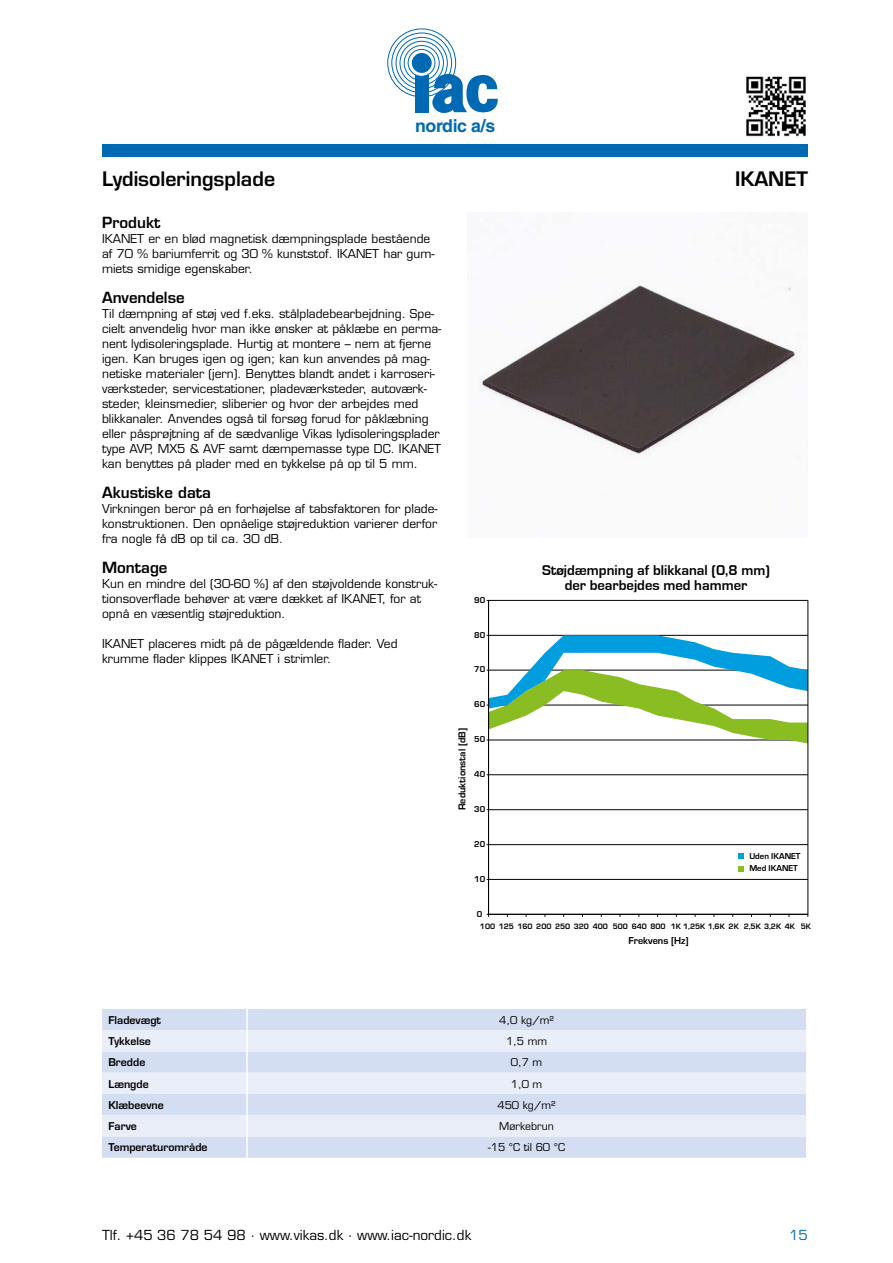
<style>
.page{position:relative;width:893px;height:1263px;background:#fff}
.page>*{position:absolute;margin:0;border:0;box-sizing:border-box;transform-origin:0 0}
.t1{font:600 19.5px "Eurostile";color:#000}
.t2{font:700 17.7px "Helvetica";letter-spacing:-.02em;color:#006ab3}
.t3{font:600 15px "Eurostile";color:#000}
.t4{font:700 14.7px/14.7px "Eurostile";color:#000;text-align:center}
.t5{font:13.5px "Eurostile";color:#000}
.t6{font:13.5px "Eurostile";color:#006bb5}
.t7{font:12px/15px "Eurostile";color:#000}
.t8{font:600 10.5px "Eurostile";color:#000}
.t9{font:10.5px "Eurostile";color:#000}
.t10{font:700 10.35px "Eurostile";color:#000}
.t11{font:700 8.85px/12.6px "Eurostile";color:#000}
.t12{font:700 8.1px "Eurostile";color:#000}
</style>
<div class="page">
<img style="left:746px;top:76px;width:60px;height:61px">
<div style="left:102px;top:1009px;width:704px;height:149px;background:#d4def2"></div>
<svg style="left:102px;top:1030px;width:704px;height:106px;fill:#eaeef9"></svg>
<hr style="left:246px;top:1009px;width:2px;height:21px;background:#fff">
<hr style="left:246px;top:1030px;width:2px;height:21px;background:#fff">
<hr style="left:246px;top:1051px;width:2px;height:22px;background:#fff">
<hr style="left:246px;top:1073px;width:2px;height:21px;background:#fff">
<hr style="left:246px;top:1094px;width:2px;height:21px;background:#fff">
<hr style="left:246px;top:1115px;width:2px;height:21px;background:#fff">
<hr style="left:246px;top:1136px;width:2px;height:22px;background:#fff">
<img style="left:479px;top:280px;width:317px;height:175px">
<hr style="left:489px;top:879px;width:319px;height:1px;background:#000">
<hr style="left:489px;top:844px;width:319px;height:1px;background:#000">
<hr style="left:489px;top:809px;width:319px;height:1px;background:#000">
<hr style="left:489px;top:774px;width:319px;height:1px;background:#000">
<hr style="left:488px;top:600px;width:1px;height:314px;background:#000">
<svg style="left:487px;top:635px;width:321px;height:108px"></svg>
<hr style="left:489px;top:914px;width:319px;height:1px;background:#000">
<svg style="left:738px;top:853px;width:5px;height:6px"></svg>
<svg style="left:738px;top:866px;width:5px;height:5px"></svg>
<div style="left:102px;top:145px;width:706px;height:12px;background:#0069b4"></div>
<svg style="left:387px;top:29px;width:111px;height:84px"></svg>
<div style="left:412px;top:53px;width:20px;height:20px;background:#0069b4;border-radius:50%"></div>
<h2 class="t2" style="left:415px;top:115px;width:82px">nordic a/s</h2>
<h1 class="t1" style="left:102px;top:166px;width:407px">Lydisoleringsplade I</h1>
<h1 class="t1" style="left:740px;top:166px;width:29px">KANET</h1>
<p class="t3" style="left:102px;top:213px;width:60px">Produkt</p>
<p class="t7" style="left:102px;top:231px;width:12px">Ikanet</p>
<p class="t7" style="left:102px;top:231px;width:334px;text-indent:46px">er en blød magnetisk dæmpningsplade bestående af 70 % bariumferrit og 30 % kunststof. IKANET har gum&shy;miets smidige egenskaber.</p>
<p class="t3" style="left:102px;top:288px;width:84px">Anvendelse</p>
<p class="t7" style="left:102px;top:306px;width:341px">Til dæmpning af støj ved f.eks. stålpladebearbejdning. Spe&shy;cielt anvendelig hvor man ikke ønsker at påklæbe en perma&shy;nent lydisoleringsplade. Hurtig at montere – nem at fjerne igen. Kan bruges igen og igen; kan kun anvendes på mag&shy;netiske materialer (jern). Benyttes blandt andet i karroseri&shy;værksteder, servicestationer, pladeværksteder, autoværk&shy;steder, kleinsmedier, sliberier og hvor der arbejdes med blikkanaler. Anvendes også til forsøg forud for påklæbning eller påsprøjtning af de sædvanlige Vikas lydisoleringsplader type AVP, MX5 &amp; AVF samt dæmpemasse type DC. IKANET kan benyttes på plader med en tykkelse på op til 5 mm.</p>
<p class="t3" style="left:102px;top:483px;width:111px">Akustiske data</p>
<p class="t7" style="left:102px;top:501px;width:337px;text-align:justify">Virkningen beror på en forhøjelse af tabsfaktoren for plade&shy;konstruktionen. Den opnåelige støjreduktion varierer derfor fra nogle få dB op til ca. 30 dB.</p>
<p class="t3" style="left:102px;top:558px;width:67px">Montage</p>
<p class="t7" style="left:102px;top:576px;width:337px">Kun en mindre del (30-60 %) af den støjvoldende konstruk&shy;tionsoverflade behøver at være dækket af IKANET, for at opnå en væsentlig støjreduktion.</p>
<p class="t7" style="left:102px;top:636px;width:297px">IKANET placeres midt på de pågældende flader. Ved krumme flader klippes IKANET i strimler.</p>
<p class="t4" style="left:542px;top:563px;width:229px">Støjdæmpning af blikkanal (0,8 mm) der bearbejdes med hammer</p>
<p class="t11" style="left:474px;top:593px;width:13px">90</p>
<p class="t11" style="left:474px;top:628px;width:13px">80</p>
<p class="t11" style="left:474px;top:663px;width:13px">70</p>
<p class="t11" style="left:474px;top:698px;width:13px">60</p>
<p class="t10" style="left:457px;top:810px;width:84px;rotate:-90deg">Reduktionstal [dB]</p>
<p class="t11" style="left:474px;top:733px;width:13px">50</p>
<p class="t11" style="left:474px;top:768px;width:13px">40</p>
<p class="t11" style="left:474px;top:803px;width:13px">30</p>
<p class="t11" style="left:474px;top:838px;width:13px">20</p>
<p class="t11" style="left:474px;top:872px;width:13px">10</p>
<p class="t11" style="left:477px;top:907px;width:7px">0</p>
<p class="t11" style="left:749px;top:850px;width:53px">Uden IKANET<br>Med IKANET</p>
<p class="t12" style="left:480px;top:921px;width:333px">100 125 160 200 250 320 400 500 640 800 1K 1,25K 1,6K 2K 2,5K 3,2K 4K 5K</p>
<p class="t8" style="left:108px;top:1013px;width:54px">Fladevægt</p>
<p class="t9" style="left:499px;top:1013px;width:56px">4,0 kg/m²</p>
<p class="t8" style="left:108px;top:1034px;width:44px">Tykkelse</p>
<p class="t9" style="left:506px;top:1035px;width:43px">1,5 mm</p>
<p class="t8" style="left:108px;top:1056px;width:38px">Bredde</p>
<p class="t9" style="left:511px;top:1056px;width:33px">0,7 m</p>
<p class="t8" style="left:108px;top:1077px;width:42px">Længde</p>
<p class="t9" style="left:511px;top:1077px;width:33px">1,0 m</p>
<p class="t8" style="left:108px;top:1098px;width:57px">Klæbeevne</p>
<p class="t9" style="left:497px;top:1098px;width:60px">450 kg/m²</p>
<p class="t8" style="left:108px;top:1119px;width:30px">Farve</p>
<p class="t9" style="left:499px;top:1120px;width:56px">Mørkebrun</p>
<p class="t8" style="left:108px;top:1141px;width:101px">Temperaturområde</p>
<p class="t9" style="left:488px;top:1141px;width:78px">-15 °C til 60 °C</p>
<p class="t10" style="left:628px;top:935px;width:62px">Frekvens [Hz]</p>
<p class="t5" style="left:102px;top:1226px;width:371px">Tlf. +45 36 78 54 98 · www.vikas.dk · www.iac-nordic.dk</p>
<p class="t6" style="left:789px;top:1226px;width:20px">15</p>
</div>
